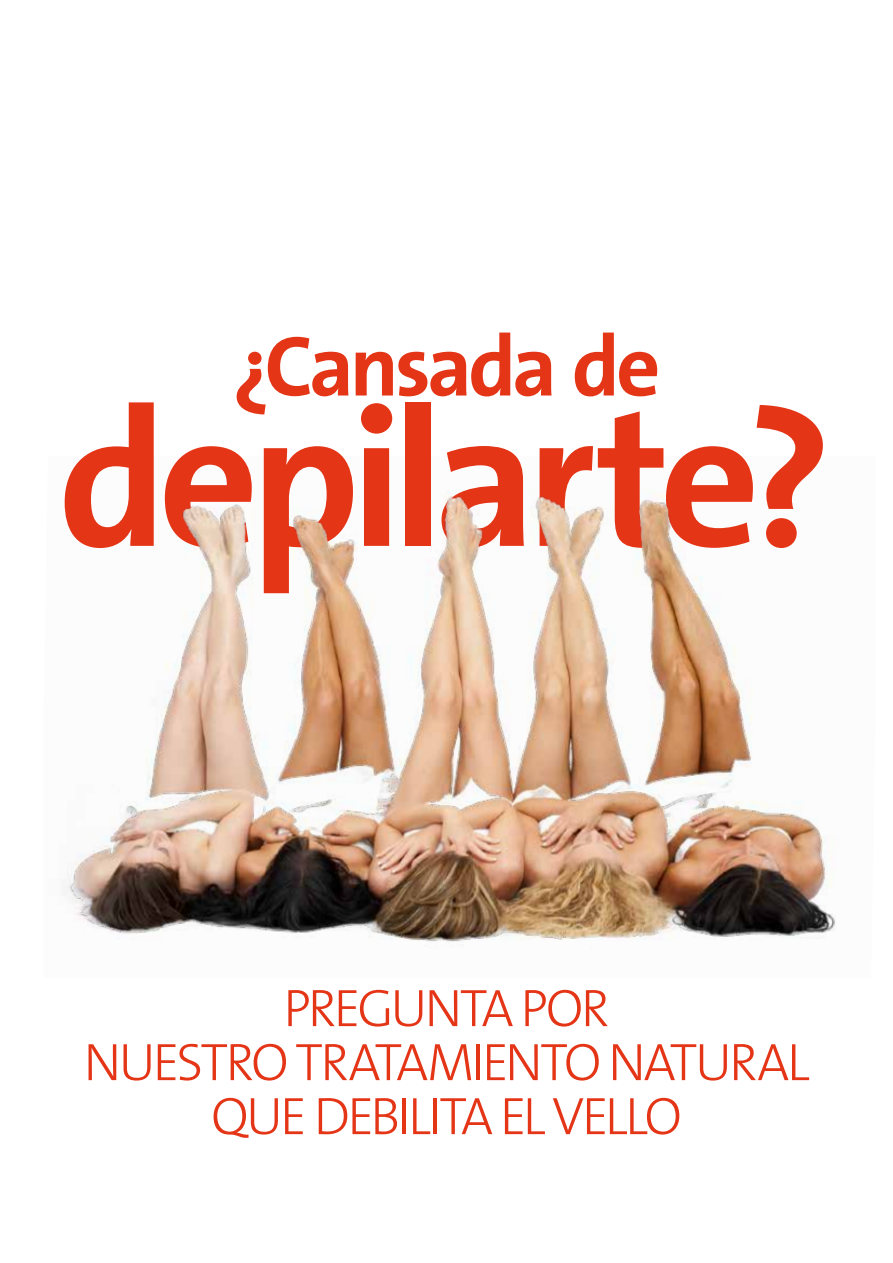
<style>
.page{position:relative;width:893px;height:1263px;background:#fff}
.page>*{position:absolute;margin:0;border:0;box-sizing:border-box;transform-origin:0 0}
.t1{font:196.5px "The Sans LP7 Bld";letter-spacing:-.05em;color:#e53517}
.t2{font:86.25px "The Sans LP7 Bld";letter-spacing:-.05em;color:#e53517}
.t3{font:53.1px/54px "The Sans LP3 Lig";letter-spacing:-.055em;color:#e53517;text-align:center}
</style>
<div class="page">
<img style="left:65px;top:456px;width:770px;height:486px">
<h2 class="t2" style="left:233px;top:311px;width:429px">¿Cansada de</h2>
<h1 class="t1" style="left:58px;top:353px;width:776px">depilarte?</h1>
<p class="t3" style="left:83px;top:981px;width:727px">PREGUNTA POR<br>NUESTRO TRATAMIENTO NATURAL<br>QUE DEBILITA EL VELLO</p>
</div>
